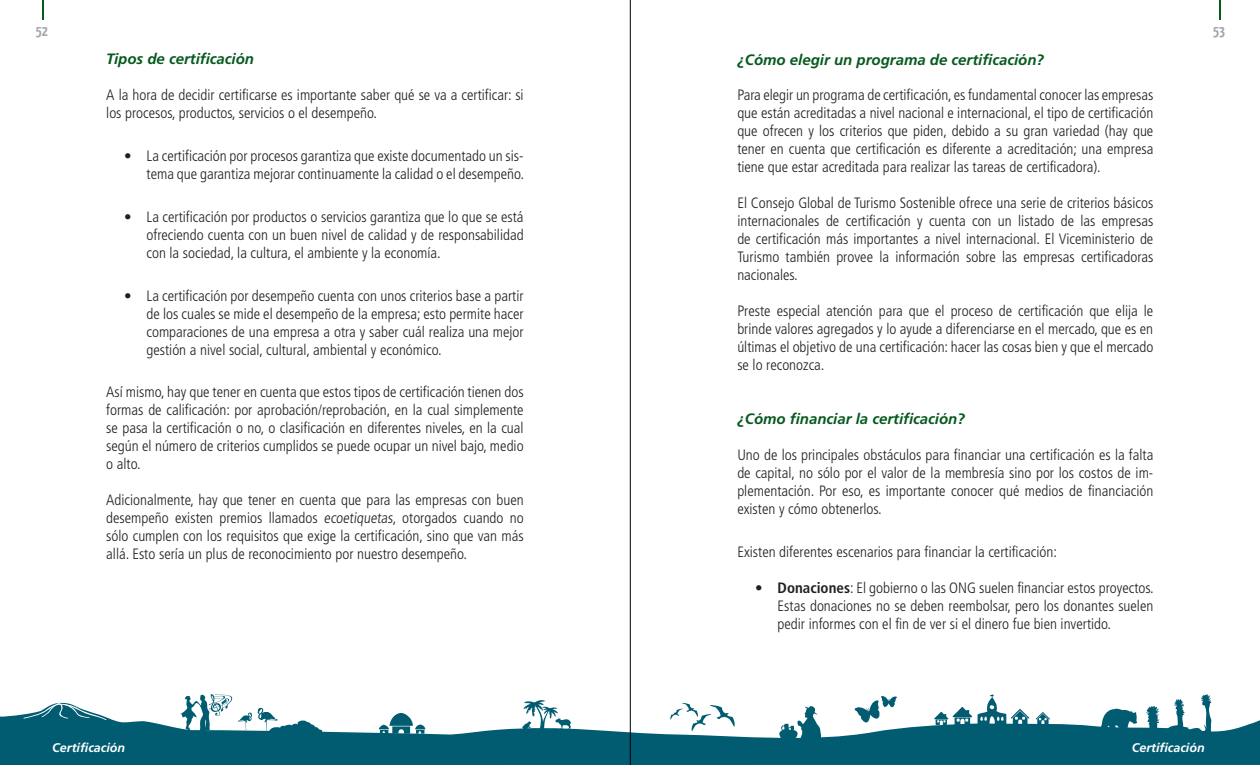
<style>
.page{position:relative;width:1260px;height:765px;background:#fff}
.page>*{position:absolute;margin:0;border:0;box-sizing:border-box;transform-origin:0 0}
.ParrafosGeneral{font:300 condensed 15px/18px "Frutiger";color:#231f20;text-align:justify}
.numeracionG{font:300 condensed 15px/18px "Frutiger";color:#231f20;text-align:justify}
.numeracionLarga{font:300 condensed 15px/18px "Frutiger";color:#231f20;text-align:justify}
.Subtitulos{font:italic 700 15px "Frutiger";color:#065a1e}
.t1{font:700 15px "Yanone Kaffeesatz";color:#a5a6aa}
.pie_de_pagina{font:italic 700 12.5px "Frutiger";color:#fff}
.s1{font-weight:700}
</style>
<div class="page">
<svg style="left:0;top:702px;width:1260px;height:63px;fill:#015c72"></svg>
<svg style="left:379px;top:713px;width:46px;height:21px"></svg>
<svg style="left:238px;top:708px;width:85px;height:26px"></svg>
<svg style="left:670px;top:703px;width:65px;height:29px"></svg>
<svg style="left:978px;top:694px;width:52px;height:32px"></svg>
<svg style="left:1036px;top:712px;width:14px;height:13px"></svg>
<svg style="left:934px;top:707px;width:38px;height:18px"></svg>
<svg style="left:1100px;top:694px;width:121px;height:45px"></svg>
<svg style="left:854px;top:696px;width:43px;height:27px"></svg>
<svg style="left:779px;top:706px;width:42px;height:35px"></svg>
<svg style="left:522px;top:700px;width:49px;height:31px"></svg>
<svg style="left:181px;top:694px;width:51px;height:37px"></svg>
<svg style="left:23px;top:703px;width:84px;height:17px"></svg>
<svg style="left:42px;top:0;width:1px;height:20px"></svg>
<svg style="left:1219px;top:0;width:1px;height:20px"></svg>
<hr style="left:630px;top:0;width:1px;height:765px;background:#000">
<p class="t1" style="left:36px;top:21px;width:14px">52</p>
<p class="t1" style="left:1213px;top:21px;width:13px">53</p>
<p class="Subtitulos" style="left:106px;top:50px;width:149px">Tipos de certificación</p>
<p class="ParrafosGeneral" style="left:106px;top:86px;width:419px">A la hora de decidir certificarse es importante saber qué se va a certificar: si los procesos, productos, servicios o el desempeño.</p>
<p class="numeracionG" style="left:124px;top:147px;width:402px;text-align:right">• La certificación por procesos garantiza que existe documentado un sis&shy;tema que garantiza mejorar continuamente la calidad o el desempeño.</p>
<p class="numeracionG" style="left:147px;top:208px;width:379px;text-indent:-22px">• La certificación por productos o servicios garantiza que lo que se está ofreciendo cuenta con un buen nivel de calidad y de responsabilidad con la sociedad, la cultura, el ambiente y la economía.</p>
<p class="numeracionG" style="left:147px;top:287px;width:379px;text-indent:-22px">• La certificación por desempeño cuenta con unos criterios base a partir de los cuales se mide el desempeño de la empresa; esto permite hacer comparaciones de una empresa a otra y saber cuál realiza una mejor gestión a nivel social, cultural, ambiental y económico.</p>
<p class="ParrafosGeneral" style="left:106px;top:383px;width:419px">Así mismo, hay que tener en cuenta que estos tipos de certificación tienen dos formas de calificación: por aprobación/reprobación, en la cual simplemente se pasa la certificación o no, o clasificación en diferentes niveles, en la cual según el número de criterios cumplidos se puede ocupar un nivel bajo, medio o alto.</p>
<p class="ParrafosGeneral" style="left:106px;top:491px;width:419px">Adicionalmente, hay que tener en cuenta que para las empresas con buen desempeño existen premios llamados ecoetiquetas, otorgados cuando no sólo cumplen con los requisitos que exige la certificación, sino que van más allá. Esto sería un plus de reconocimiento por nuestro desempeño.</p>
<p class="Subtitulos" style="left:737px;top:51px;width:308px">¿Cómo elegir un programa de certificación?</p>
<p class="ParrafosGeneral" style="left:737px;top:86px;width:418px">Para elegir un programa de certificación, es fundamental conocer las empresas que están acreditadas a nivel nacional e internacional, el tipo de certificación que ofrecen y los criterios que piden, debido a su gran variedad (hay que tener en cuenta que certificación es diferente a acreditación; una empresa tiene que estar acreditada para realizar las tareas de certificadora).</p>
<p class="ParrafosGeneral" style="left:737px;top:194px;width:418px">El Consejo Global de Turismo Sostenible ofrece una serie de criterios básicos internacionales de certificación y cuenta con un listado de las empresas de certificación más importantes a nivel internacional. El Viceministerio de Turismo también provee la información sobre las empresas certificadoras nacionales.</p>
<p class="ParrafosGeneral" style="left:737px;top:302px;width:418px">Preste especial atención para que el proceso de certificación que elija le brinde valores agregados y lo ayude a diferenciarse en el mercado, que es en últimas el objetivo de una certificación: hacer las cosas bien y que el mercado se lo reconozca.</p>
<p class="Subtitulos" style="left:737px;top:410px;width:229px">¿Cómo financiar la certificación?</p>
<p class="ParrafosGeneral" style="left:737px;top:446px;width:418px">Uno de los principales obstáculos para financiar una certificación es la falta de capital, no sólo por el valor de la membresía sino por los costos de im&shy;plementación. Por eso, es importante conocer qué medios de financiación existen y cómo obtenerlos.</p>
<p class="ParrafosGeneral" style="left:737px;top:543px;width:321px">Existen diferentes escenarios para financiar la certificación:</p>
<p class="numeracionLarga" style="left:778px;top:579px;width:378px;text-indent:-22px">• <span class="s1">Donaciones</span>: El gobierno o las ONG suelen financiar estos proyectos.<br>Estas donaciones no se deben reembolsar, pero los donantes suelen pedir informes con el fin de ver si el dinero fue bien invertido.</p>
<p class="pie_de_pagina" style="left:52px;top:740px;width:74px">Certificación</p>
<p class="pie_de_pagina" style="left:1132px;top:740px;width:74px">Certificación</p>
</div>
